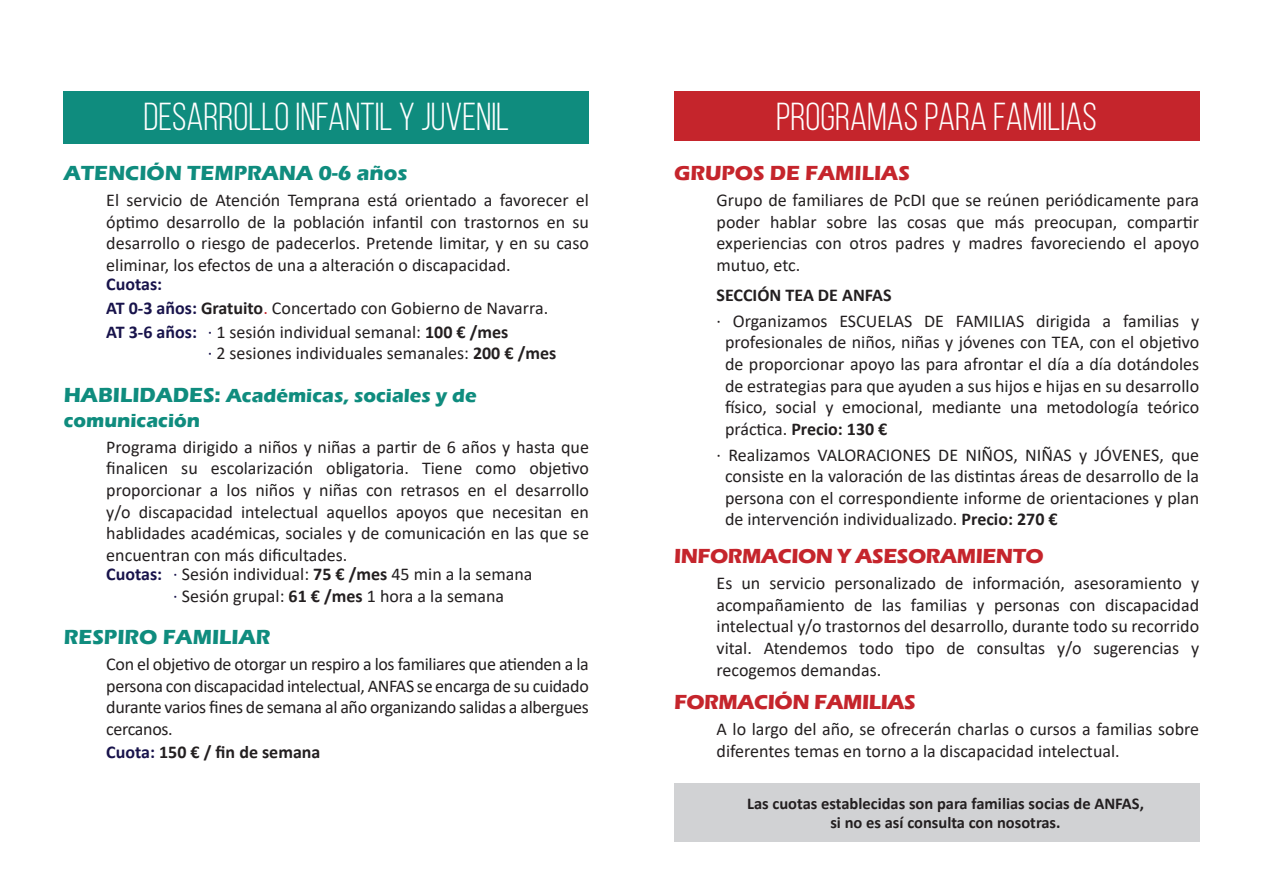
<style>
.page{position:relative;width:1263px;height:893px;background:#fff}
.page>*{position:absolute;margin:0;border:0;box-sizing:border-box;transform-origin:0 0}
.t1{font:39px "Bebas Neue";color:#fff}
.t2{font:700 21px "Eras ITC";color:#0f8c7e}
.t3{font:700 21px "Eras ITC";letter-spacing:-.02em;color:#c5252c}
.t4{font:700 21px "Eras ITC";color:#c5252c}
.t5{font:700 19.5px/25.2px "Eras ITC";color:#0f8c7e}
.t6{font:18px/21.6px "Calibri";color:#231f20;text-align:justify}
.t7{font:700 18px "Calibri";color:#231f20}
.t8{font:700 16.5px/19.5px "Calibri";color:#231f20;text-align:center}
.s1{font-weight:700;color:#18134b}
.s2{font-weight:700}
.s3{color:#c5252c}
.s4{color:#18134b}
.s5{font-size:21px}
</style>
<div class="page">
<div style="left:64px;top:91px;width:525px;height:50px;background:#0f8c7e"></div>
<div style="left:64px;top:101px;width:525px;height:43px;background:#0f8c7e"></div>
<div style="left:674px;top:91px;width:525px;height:50px;background:#c5252c"></div>
<div style="left:674px;top:784px;width:525px;height:58px;background:#d1d2d4"></div>
<h1 class="t1" style="left:143px;top:96px;width:367px">DESARROLLO INFANTIL Y JUVENIL</h1>
<p class="t2" style="left:64px;top:161px;width:46px">ATENCIÓN</p>
<p class="t2" style="left:187px;top:161px;width:94px">TEMPRANA</p>
<p class="t2" style="left:319px;top:161px;width:90px">0-6 años</p>
<p class="t6" style="left:106px;top:189px;width:484px">El servicio de Atención Temprana está orientado a favorecer el óptimo desarrollo de la población infantil con trastornos en su desarrollo o riesgo de padecerlos. Pretende limitar, y en su caso eliminar, los efectos de una a alteración o discapacidad.</p>
<p class="t6" style="left:106px;top:272px;width:443px;line-height:23.7px;text-align:left"><span class="s1">Cuotas:<br>AT 0-3 años:</span> <span class="s2">Gratuito</span><span class="s3">.</span> Concertado con Gobierno de Navarra.<br><span class="s1">AT 3-6 años:</span> <span class="s4">·</span> 1 sesión individual semanal: <span class="s2">100 € /mes</span></p>
<p class="t6" style="left:208px;top:342px;width:350px"><span class="s4">·</span> 2 sesiones individuales semanales: <span class="s2">200 € /mes</span></p>
<p class="t2" style="left:64px;top:383px;width:30px">HABILI</p>
<p class="t5" style="left:64px;top:383px;width:414px;text-indent:76px"><span class="s5">DADES:</span> Académicas, sociales y de comunicación</p>
<p class="t6" style="left:106px;top:435px;width:484px">Programa dirigido a niños y niñas a partir de 6 años y hasta que finalicen su escolarización obligatoria. Tiene como objetivo proporcionar a los niños y niñas con retrasos en el desarrollo y/o discapacidad intelectual aquellos apoyos que necesitan en hablidades académicas, sociales y de comunicación en las que se encuentran con más dificultades.</p>
<p class="t6" style="left:173px;top:563px;width:361px;text-indent:-67px"><span class="s1">Cuotas:</span> <span class="s4">·</span> Sesión individual: <span class="s2">75 € /mes</span> 45 min a la semana <span class="s4">·</span> Sesión grupal: <span class="s2">61 € /mes</span> 1 hora a la semana</p>
<p class="t2" style="left:64px;top:625px;width:160px">RESPIRO FAMILIA</p>
<p class="t2" style="left:256px;top:625px;width:16px">R</p>
<p class="t6" style="left:106px;top:653px;width:484px">Con el objetivo de otorgar un respiro a los familiares que atienden a la persona con discapacidad intelectual, ANFAS se encarga de su cuidado durante varios fines de semana al año organizando salidas a albergues cercanos.</p>
<p class="t7" style="left:106px;top:740px;width:216px"><span class="s4">Cuota:</span> 150 € / fin de semana</p>
<h1 class="t1" style="left:776px;top:96px;width:322px">PROGRAMAS PARA FAMILIAS</h1>
<p class="t4" style="left:674px;top:161px;width:193px">GRUPOS DE FAMILIA</p>
<p class="t3" style="left:898px;top:161px;width:13px">S</p>
<p class="t6" style="left:716px;top:189px;width:484px">Grupo de familiares de PcDI que se reúnen periódicamente para poder hablar sobre las cosas que más preocupan, compartir experiencias con otros padres y madres favoreciendo el apoyo mutuo, etc.</p>
<p class="t7" style="left:716px;top:282px;width:177px">SECCIÓN TEA DE ANFAS</p>
<p class="t6" style="left:725px;top:310px;width:476px;text-indent:-8px">· Organizamos ESCUELAS DE FAMILIAS dirigida a familias y profesionales de niños, niñas y jóvenes con TEA, con el objetivo de proporcionar apoyo las para afrontar el día a día dotándoles de estrategias para que ayuden a sus hijos e hijas en su desarrollo físico, social y emocional, mediante una metodología teórico práctica. <span class="s2">Precio: 130 €</span></p>
<p class="t6" style="left:725px;top:443px;width:476px;text-indent:-8px">· Realizamos VALORACIONES DE NIÑOS, NIÑAS y JÓVENES, que consiste en la valoración de las distintas áreas de desarrollo de la persona con el correspondiente informe de orientaciones y plan de intervención individualizado. <span class="s2">Precio: 270 €</span></p>
<p class="t3" style="left:674px;top:544px;width:103px">INFORMACION</p>
<p class="t3" style="left:837px;top:544px;width:206px">Y ASESORAMIENTO</p>
<p class="t6" style="left:716px;top:572px;width:484px">Es un servicio personalizado de información, asesoramiento y acompañamiento de las familias y personas con discapacidad intelectual y/o trastornos del desarrollo, durante todo su recorrido vital. Atendemos todo tipo de consultas y/o sugerencias y recogemos demandas.</p>
<p class="t3" style="left:674px;top:690px;width:79px">FORMACIÓN</p>
<p class="t3" style="left:814px;top:690px;width:60px">FAMILIA</p>
<p class="t3" style="left:904px;top:690px;width:13px">S</p>
<p class="t6" style="left:716px;top:718px;width:484px">A lo largo del año, se ofrecerán charlas o cursos a familias sobre diferentes temas en torno a la discapacidad intelectual.</p>
<p class="t8" style="left:747px;top:793px;width:398px">Las cuotas establecidas son para familias socias de ANFAS, si no es así consulta con nosotras.</p>
</div>
